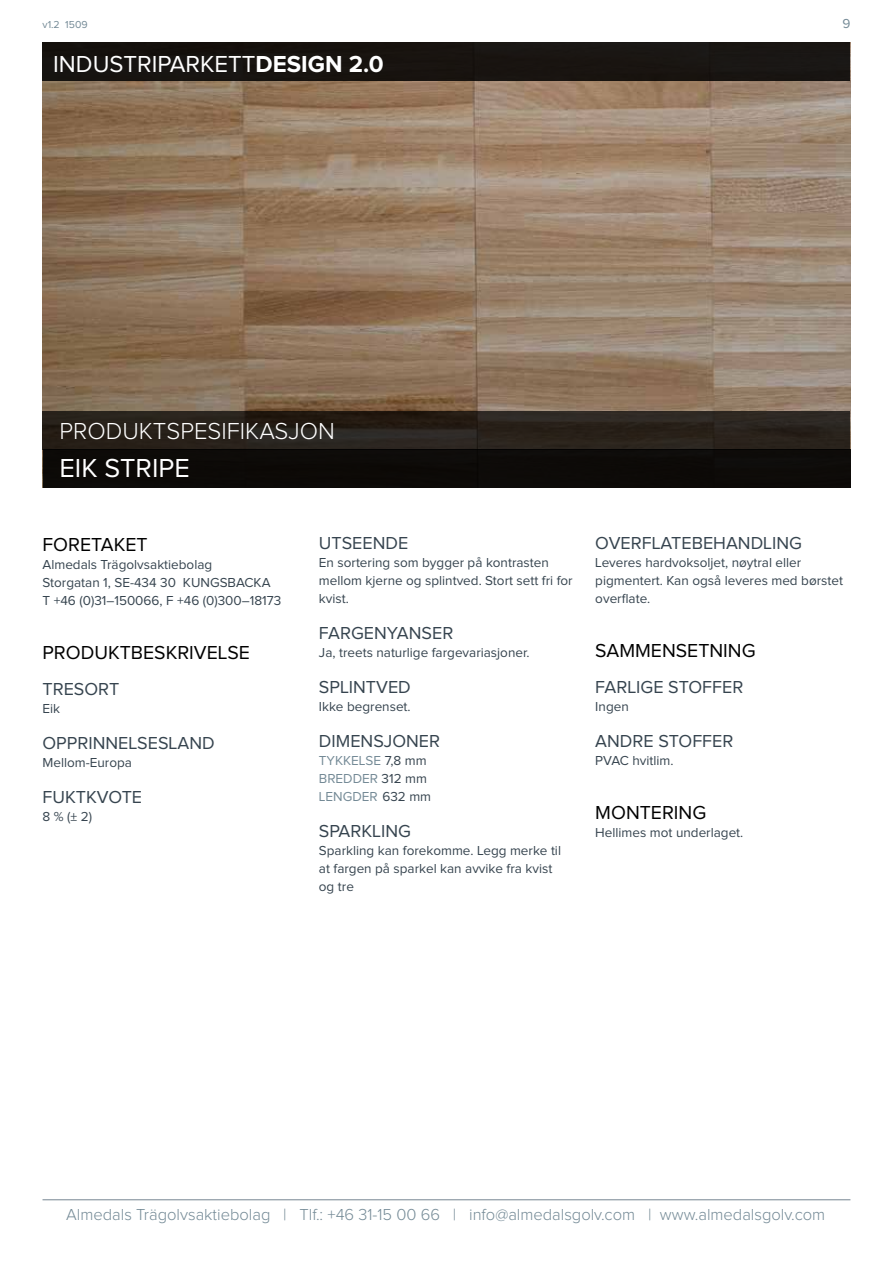
<style>
.page{position:relative;width:893px;height:1263px;background:#fff}
.page>*{position:absolute;margin:0;border:0;box-sizing:border-box;transform-origin:0 0}
.t1{font:27px "Proxima Nova";color:#fff}
.t2{font:24px "Proxima Nova";color:#fff}
.t3{font:300 24px "Proxima Nova";color:#fff}
.t4{font:19.5px "Proxima Nova";color:#000}
.t5{font:18px "Proxima Nova";color:#36444f}
.t6{font:300 16.5px "Proxima Nova";color:#748a96}
.t7{font:13.5px/18px "Proxima Nova";color:#36444f}
.t8{font:13.5px/18px "Proxima Nova";color:#748a96}
.t9{font:10.5px "Proxima Nova";color:#748a96}
.s1{font-weight:700}
.s2{color:#36444f}
</style>
<div class="page">
<hr style="left:43px;top:1199px;width:807px;height:1px;background:#84929d">
<img style="left:43px;top:81px;width:807px;height:330px">
<div style="left:43px;top:449px;width:807px;height:39px;background:#0d0a08"></div>
<svg style="left:43px;top:411px;width:807px;height:38px;fill:#29231c"></svg>
<div style="left:43px;top:43px;width:807px;height:38px;background:#181411"></div>
<p class="t9" style="left:43px;top:19px;width:47px">v1.2 1509</p>
<p class="t8" style="left:842px;top:15px;width:9px">9</p>
<h2 class="t2" style="left:53px;top:53px;width:332px">INDUSTRIPARKETT<span class="s1">DESIGN 2.0</span></h2>
<h2 class="t3" style="left:60px;top:420px;width:277px">PRODUKTSPESIFIKASJON</h2>
<h1 class="t1" style="left:60px;top:456px;width:132px">EIK STRIPE</h1>
<h3 class="t4" style="left:43px;top:535px;width:107px">FORETAKET</h3>
<p class="t7" style="left:43px;top:556px;width:240px">Almedals Trägolvsaktiebolag<br>Storgatan 1, SE-434 30 KUNGSBACKA<br>T +46 (0)31–150066, F +46 (0)300–18173</p>
<h3 class="t4" style="left:43px;top:643px;width:209px">PRODUKTBESKRIVELSE</h3>
<h3 class="t5" style="left:43px;top:680px;width:78px">TRESORT</h3>
<p class="t7" style="left:43px;top:700px;width:19px">Eik</p>
<h3 class="t5" style="left:43px;top:734px;width:174px">OPPRINNELSESLAND</h3>
<p class="t7" style="left:43px;top:754px;width:91px">Mellom-Europa</p>
<h3 class="t5" style="left:43px;top:788px;width:101px">FUKTKVOTE</h3>
<p class="t7" style="left:43px;top:808px;width:51px">8 % (± 2)</p>
<h3 class="t5" style="left:319px;top:535px;width:91px">UTSEENDE</h3>
<p class="t7" style="left:319px;top:554px;width:255px">En sortering som bygger på kontrasten mellom kjerne og splintved. Stort sett fri for kvist.</p>
<h3 class="t5" style="left:319px;top:625px;width:136px">FARGENYANSER</h3>
<p class="t7" style="left:319px;top:644px;width:212px">Ja, treets naturlige fargevariasjoner.</p>
<h3 class="t5" style="left:319px;top:679px;width:93px">SPLINTVED</h3>
<p class="t7" style="left:319px;top:698px;width:93px">Ikke begrenset.</p>
<h3 class="t5" style="left:319px;top:733px;width:123px">DIMENSJONER</h3>
<p class="t8" style="left:319px;top:752px;width:114px">TYKKELSE <span class="s2">7,8 mm<br></span>BREDDER <span class="s2">312 mm<br></span>LENGDER <span class="s2">632 mm</span></p>
<h3 class="t5" style="left:319px;top:823px;width:94px">SPARKLING</h3>
<p class="t7" style="left:319px;top:842px;width:244px">Sparkling kan forekomme. Legg merke til at fargen på sparkel kan avvike fra kvist og tre</p>
<h3 class="t5" style="left:595px;top:535px;width:208px">OVERFLATEBEHANDLING</h3>
<p class="t7" style="left:595px;top:554px;width:249px">Leveres hardvoksoljet, nøytral eller pigmentert. Kan også leveres med børstet overflate.</p>
<h3 class="t4" style="left:595px;top:642px;width:162px">SAMMENSETNING</h3>
<h3 class="t5" style="left:595px;top:679px;width:150px">FARLIGE STOFFER</h3>
<p class="t7" style="left:595px;top:698px;width:35px">Ingen</p>
<h3 class="t5" style="left:595px;top:733px;width:140px">ANDRE STOFFER</h3>
<p class="t7" style="left:595px;top:752px;width:80px">PVAC hvitlim.</p>
<h3 class="t4" style="left:595px;top:804px;width:112px">MONTERING</h3>
<p class="t7" style="left:595px;top:824px;width:150px">Hellimes mot underlaget.</p>
<p class="t6" style="left:66px;top:1207px;width:760px">Almedals Trägolvsaktiebolag | Tlf.: +46 31-15 00 66 | info@almedalsgolv.com | www.almedalsgolv.com</p>
</div>
